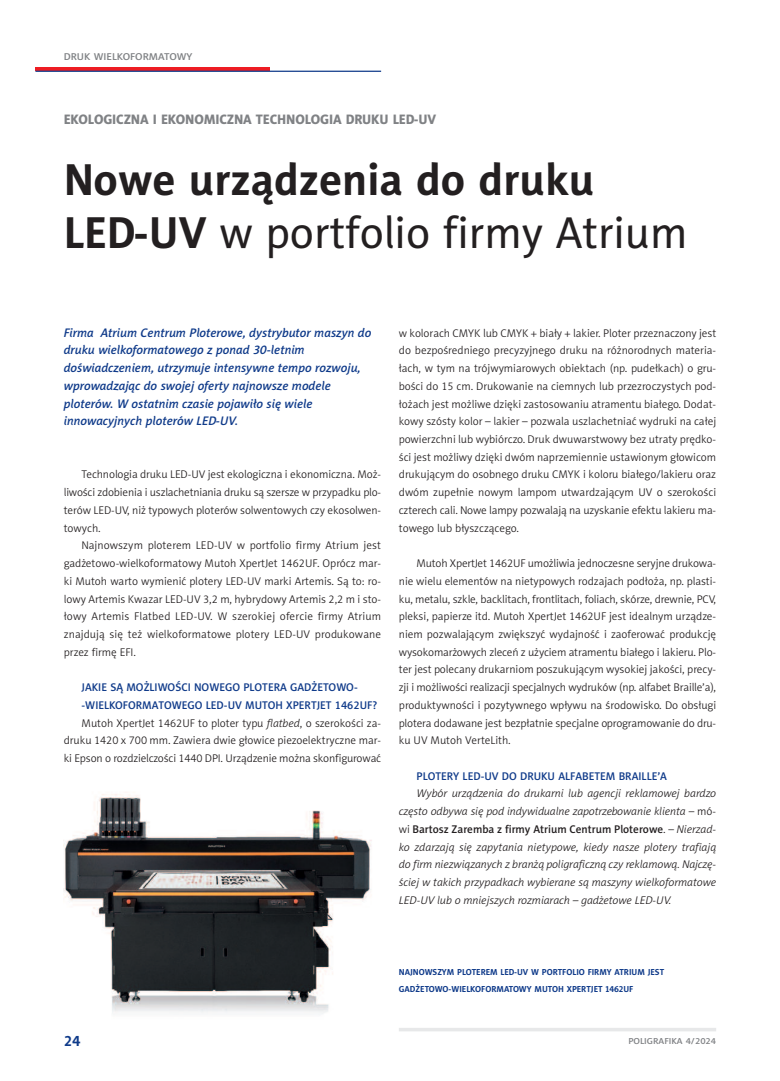
<style>
.page{position:relative;width:780px;height:1081px;background:#fff}
.page>*{position:absolute;margin:0;border:0;box-sizing:border-box;transform-origin:0 0}
.t1{font:700 45px/53.1px "Naomi Sans EFNPS";color:#231f20}
.t2{font:700 15px "Naomi Sans EFN";color:#103b8a}
.t3{font:13.75px "Naomi Sans EFN Heavy";letter-spacing:-.01em;color:#808285}
.t4{font:italic 12.5px/17.8px "Naomi Sans EFN Medium";color:#103b8a}
.t5{font:11.25px/17.8px "Naomi Sans EFN Light";letter-spacing:-.01em;color:#231f20;text-align:justify}
.t6{font:italic 11.25px/17.8px "Naomi Sans EFNPS Light";color:#231f20;text-align:right}
.t7{font:11.25px/17.8px "Naomi Sans EFN Medium";color:#103b8a}
.t8{font:11.25px "Naomi Sans EFNPS Medium";color:#231f20}
.t9{font:10px "Naomi Sans EFN Medium";color:#808285;scale:1.09 1}
.t10{font:700 8.75px/17.8px "Naomi Sans EFNPS";color:#103b8a}
.t11{font:8.75px "Naomi Sans EFN Medium";color:#808285;scale:1.09 1}
.s1{font-weight:400}
.s2{font-family:"Naomi Sans EFNPS Light";font-style:italic}
.s3{font-family:"Naomi Sans EFN Light";font-style:normal}
.s4{font-family:"Naomi Sans EFN Light"}
</style>
<div class="page">
<hr style="left:399px;top:1028px;width:317px;height:3px;background:#e7e8e9">
<svg style="left:35px;top:67px;width:234px;height:4px"></svg>
<hr style="left:35px;top:71px;width:346px;height:1px;background:#103b8a">
<img style="left:64px;top:794px;width:308px;height:220px">
<p class="t9" style="left:64px;top:53px;width:119px">DRUK WIELKOFORMATOWY</p>
<p class="t3" style="left:64px;top:114px;width:374px">EKOLOGICZNA I EKONOMICZNA TECHNOLOGIA DRUKU LED-UV</p>
<h1 class="t1" style="left:64px;top:157px;width:625px">Nowe urządzenia do druku<br>LED-UV <span class="s1">w portfolio firmy Atrium</span></h1>
<p class="t4" style="left:64px;top:325px;width:309px">Firma Atrium Centrum Ploterowe, dystrybutor maszyn do druku wielkoformatowego z ponad 30-letnim doświadczeniem, utrzymuje intensywne tempo rozwoju, wprowadzając do swojej oferty najnowsze modele ploterów. W ostatnim czasie pojawiło się wiele innowacyjnych ploterów LED-UV.</p>
<p class="t5" style="left:64px;top:467px;width:319px;text-indent:18px">Technologia druku LED-UV jest ekologiczna i ekonomiczna. Moż&shy;liwości zdobienia i uszlachetniania druku są szersze w przypadku plo&shy;terów LED-UV, niż typowych ploterów solwentowych czy ekosolwen&shy;towych.</p>
<p class="t5" style="left:64px;top:537px;width:319px;text-indent:18px">Najnowszym ploterem LED-UV w portfolio firmy Atrium jest gadżetowo-wielkoformatowy Mutoh XpertJet 1462UF. Oprócz mar&shy;ki Mutoh warto wymienić plotery LED-UV marki Artemis. Są to: ro&shy;lowy Artemis Kwazar LED-UV 3,2 m, hybrydowy Artemis 2,2 m i sto&shy;łowy Artemis Flatbed LED-UV. W szerokiej ofercie firmy Atrium znajdują się też wielkoformatowe plotery LED-UV produkowane przez firmę EFI.</p>
<p class="t7" style="left:81px;top:679px;width:297px">JAKIE SĄ MOŻLIWOŚCI NOWEGO PLOTERA GADŻETOWO--WIELKOFORMATOWEGO LED-UV MUTOH XPERTJET 1462UF?</p>
<p class="t5" style="left:64px;top:715px;width:319px;text-indent:18px">Mutoh XpertJet 1462UF to ploter typu <span class="s2">flatbed</span>, o szerokości za&shy;druku 1420 x 700 mm. Zawiera dwie głowice piezoelektryczne mar&shy;ki Epson o rozdzielczości 1440 DPI. Urządzenie można skonfigurować</p>
<p class="t5" style="left:399px;top:325px;width:319px">w kolorach CMYK lub CMYK + biały + lakier. Ploter przeznaczony jest do bezpośredniego precyzyjnego druku na różnorodnych materia&shy;łach, w tym na trójwymiarowych obiektach (np. pudełkach) o gru&shy;bości do 15 cm. Drukowanie na ciemnych lub przezroczystych pod&shy;łożach jest możliwe dzięki zastosowaniu atramentu białego. Dodat&shy;kowy szósty kolor – lakier – pozwala uszlachetniać wydruki na całej powierzchni lub wybiórczo. Druk dwuwarstwowy bez utraty prędko&shy;ści jest możliwy dzięki dwóm naprzemiennie ustawionym głowicom drukującym do osobnego druku CMYK i koloru białego/lakieru oraz dwóm zupełnie nowym lampom utwardzającym UV o szerokości czterech cali. Nowe lampy pozwalają na uzyskanie efektu lakieru ma&shy;towego lub błyszczącego.</p>
<p class="t5" style="left:399px;top:555px;width:319px;text-indent:18px">Mutoh XpertJet 1462UF umożliwia jednoczesne seryjne drukowa&shy;nie wielu elementów na nietypowych rodzajach podłoża, np. plasti&shy;ku, metalu, szkle, backlitach, frontlitach, foliach, skórze, drewnie, PCV, pleksi, papierze itd. Mutoh XpertJet 1462UF jest idealnym urządze&shy;niem pozwalającym zwiększyć wydajność i zaoferować produkcję wysokomarżowych zleceń z użyciem atramentu białego i lakieru. Plo&shy;ter jest polecany drukarniom poszukującym wysokiej jakości, precy&shy;zji i możliwości realizacji specjalnych wydruków (np. alfabet Braille’a), produktywności i pozytywnego wpływu na środowisko. Do obsługi plotera dodawane jest bezpłatnie specjalne oprogramowanie do dru&shy;ku UV Mutoh VerteLith.</p>
<p class="t7" style="left:416px;top:768px;width:252px">PLOTERY LED-UV DO DRUKU ALFABETEM BRAILLE’A</p>
<p class="t6" style="left:399px;top:785px;width:319px">Wybór urządzenia do drukarni lub agencji reklamowej bardzo często odbywa się pod indywidualne zapotrzebowanie klienta <span class="s3">– mó-</span></p>
<p class="t8" style="left:399px;top:824px;width:319px"><span class="s4">wi</span> Bartosz Zaremba z firmy Atrium Centrum Ploterowe<span class="s4">. –</span> <span class="s2">Nierzad-</span></p>
<p class="t6" style="left:399px;top:839px;width:319px;text-align:justify">ko zdarzają się zapytania nietypowe, kiedy nasze plotery trafiają do firm niezwiązanych z branżą poligraficzną czy reklamową. Najczę&shy;ściej w takich przypadkach wybierane są maszyny wielkoformatowe LED-UV lub o mniejszych rozmiarach – gadżetowe LED-UV.</p>
<p class="t10" style="left:399px;top:963px;width:267px">NAJNOWSZYM PLOTEREM LED-UV W PORTFOLIO FIRMY ATRIUM JEST<br>GADŻETOWO-WIELKOFORMATOWY MUTOH XPERTJET 1462UF</p>
<h2 class="t2" style="left:64px;top:1034px;width:18px">24</h2>
<p class="t11" style="left:628px;top:1037px;width:82px">POLIGRAFIKA 4/2024</p>
</div>
